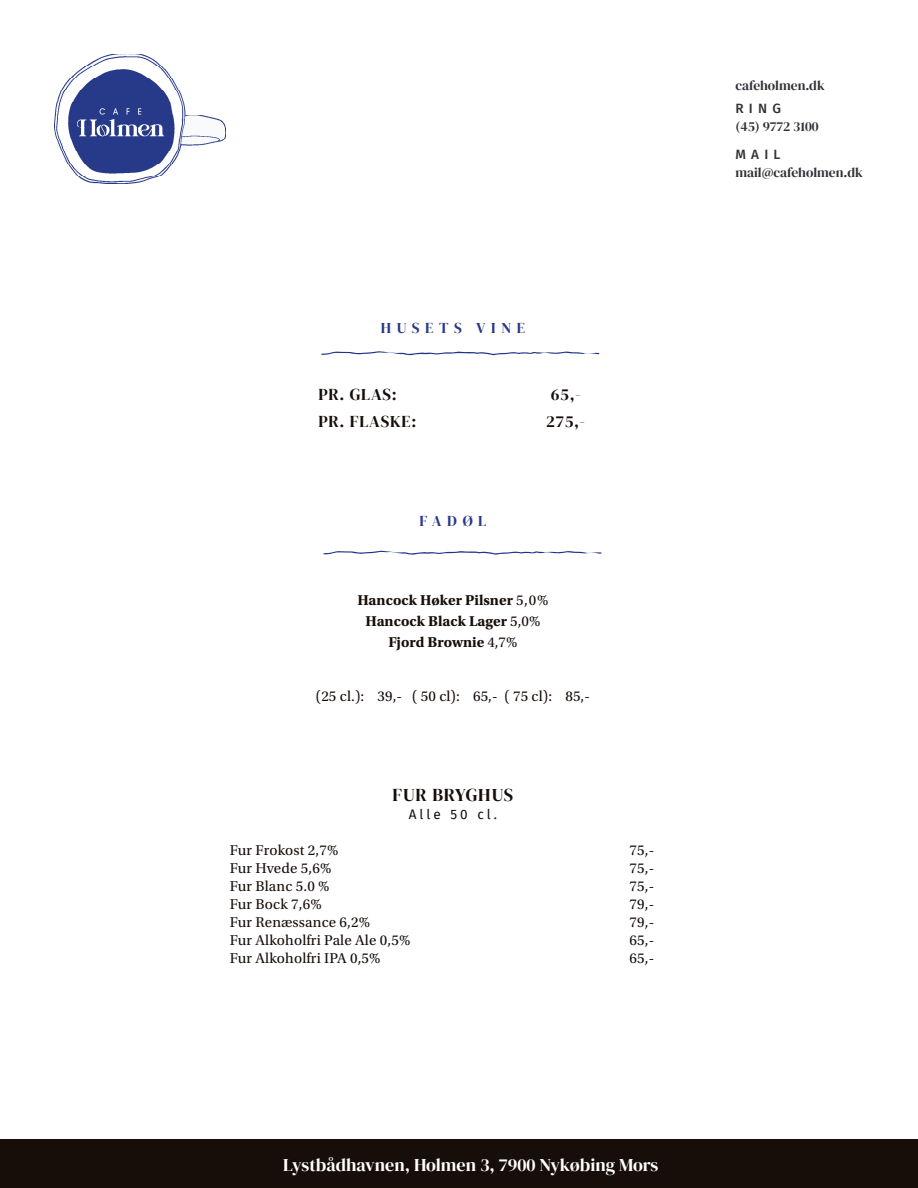
<style>
.page{position:relative;width:918px;height:1188px;background:#fff}
.page>*{position:absolute;margin:0;border:0;box-sizing:border-box;transform-origin:0 0}
.t1{font:18px "DM Serif Display";color:#fff}
.Menu_item{font:18px "DM Serif Display";letter-spacing:.035em;color:#170e09}
.Menu_item-2{font:16.5px "DM Serif Display";letter-spacing:.05em;color:#170e09}
.Menu_item-3{font:15px "Utopia Std";letter-spacing:.01em;color:#170e09}
.Menu_item-4{font:700 15px "Utopia Std";color:#170e09}
.Menu_Section{font:15px "DM Serif Display";letter-spacing:.37em;color:#293888}
.t2{font:13.5px "DM Serif Display";color:#313138}
.Menu_item-5{font:13.5px "Fira Sans";letter-spacing:.225em;color:#170e09}
.t3{font:500 13.5px "Fira Sans";letter-spacing:.385em;color:#313138}
.s1{font-weight:400}
</style>
<div class="page">
<svg style="left:321px;top:351px;width:279px;height:5px"></svg>
<svg style="left:323px;top:551px;width:279px;height:4px"></svg>
<img style="left:54px;top:54px;width:172px;height:129px">
<div style="left:0;top:1140px;width:918px;height:48px;background:#170e09"></div>
<p class="Menu_Section" style="left:381px;top:319px;width:146px">HUSETS VINE</p>
<p class="Menu_item-2" style="left:318px;top:385px;width:80px">PR. GLAS:</p>
<p class="Menu_item-2" style="left:551px;top:385px;width:31px">65,-</p>
<p class="Menu_item-2" style="left:318px;top:412px;width:100px">PR. FLASKE:</p>
<p class="Menu_item-2" style="left:546px;top:412px;width:40px">275,-</p>
<p class="Menu_Section" style="left:420px;top:512px;width:68px">FADØL</p>
<p class="Menu_item-4" style="left:357px;top:591px;width:192px">Hancock Høker Pilsner <span class="s1">5,0%</span></p>
<p class="Menu_item-4" style="left:365px;top:612px;width:176px">Hancock Black Lager <span class="s1">5,0%</span></p>
<p class="Menu_item-4" style="left:388px;top:633px;width:131px">Fjord Brownie <span class="s1">4,7%</span></p>
<p class="Menu_item-3" style="left:316px;top:688px;width:276px">(25 cl.): 39,- ( 50 cl): 65,- ( 75 cl): 85,-</p>
<p class="Menu_item" style="left:393px;top:785px;width:122px">FUR BRYGHUS</p>
<p class="Menu_item-5" style="left:409px;top:804px;width:90px">Alle 50 cl.</p>
<p class="Menu_item-3" style="left:230px;top:842px;width:110px">Fur Frokost 2,7%</p>
<p class="Menu_item-3" style="left:630px;top:842px;width:26px">75,-</p>
<p class="Menu_item-3" style="left:230px;top:860px;width:103px">Fur Hvede 5,6%</p>
<p class="Menu_item-3" style="left:630px;top:860px;width:26px">75,-</p>
<p class="Menu_item-3" style="left:230px;top:878px;width:101px">Fur Blanc 5.0 %</p>
<p class="Menu_item-3" style="left:630px;top:878px;width:26px">75,-</p>
<p class="Menu_item-3" style="left:230px;top:896px;width:93px">Fur Bock 7,6%</p>
<p class="Menu_item-3" style="left:630px;top:896px;width:26px">79,-</p>
<p class="Menu_item-3" style="left:230px;top:914px;width:142px">Fur Renæssance 6,2%</p>
<p class="Menu_item-3" style="left:630px;top:914px;width:26px">79,-</p>
<p class="Menu_item-3" style="left:230px;top:932px;width:182px">Fur Alkoholfri Pale Ale 0,5%</p>
<p class="Menu_item-3" style="left:630px;top:932px;width:26px">65,-</p>
<p class="Menu_item-3" style="left:230px;top:950px;width:152px">Fur Alkoholfri IPA 0,5%</p>
<p class="Menu_item-3" style="left:630px;top:950px;width:26px">65,-</p>
<p class="t1" style="left:283px;top:1154px;width:377px">Lystbådhavnen, Holmen 3, 7900 Nykøbing Mors</p>
<p class="t2" style="left:735px;top:77px;width:91px">cafeholmen.dk</p>
<p class="t3" style="left:736px;top:97px;width:47px">RING</p>
<p class="t2" style="left:735px;top:118px;width:85px">(45) 9772 3100</p>
<p class="t3" style="left:736px;top:144px;width:46px">MAIL</p>
<p class="t2" style="left:735px;top:165px;width:129px">mail@cafeholmen.dk</p>
</div>
